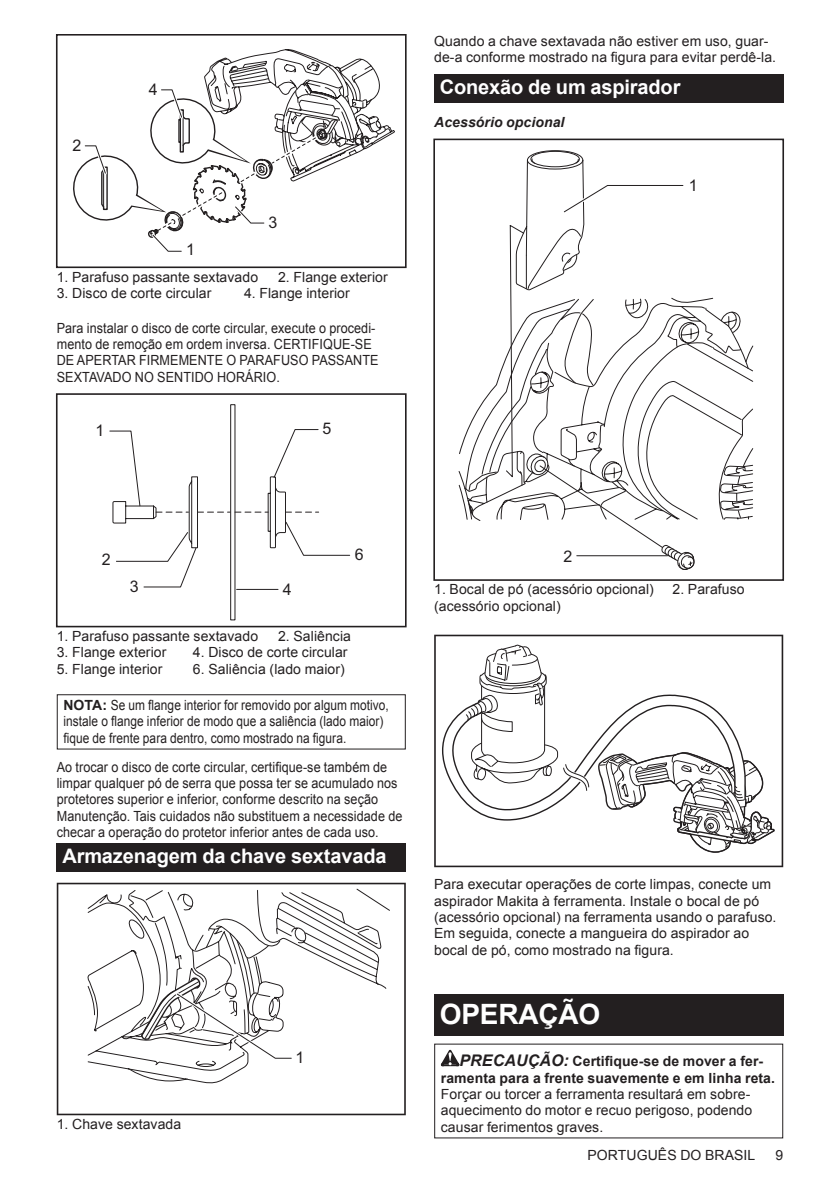
<style>
.page{position:relative;width:840px;height:1191px;background:#fff}
.page>*{position:absolute;margin:0;border:0;box-sizing:border-box;transform-origin:0 0}
.t1{font:700 28px "Arial";letter-spacing:-.01em;color:#fff}
.t2{font:700 20px "Arial";letter-spacing:-.01em;color:#fff}
.t3{font:16px "Arial";color:#231f20}
.t4{font:14px/16.4px "Arial";letter-spacing:.005em;color:#231f20}
.t5{font:14px/16.4px "Arial";letter-spacing:.005em;color:#231f20;scale:.9 1}
.t6{font:14px/16.4px "Arial";letter-spacing:.005em;color:#231f20;scale:.85 1}
.t7{font:700 14px/16.4px "Arial";letter-spacing:.005em;color:#231f20;text-align:center}
.t8{font:italic 700 14px "Arial";letter-spacing:.005em;color:#231f20}
.s1{font-weight:700}
.s2{font-style:italic;font-size:16px}
</style>
<div class="page">
<svg style="left:73px;top:49px;width:322px;height:203px"></svg>
<div style="left:56px;top:34px;width:350px;height:234px;border:2px solid #231f20"></div>
<svg style="left:109px;top:404px;width:241px;height:217px"></svg>
<div style="left:56px;top:393px;width:350px;height:234px;border:2px solid #231f20"></div>
<div style="left:57px;top:694px;width:348px;height:55px;border:1px solid #231f20"></div>
<div style="left:57px;top:843px;width:348px;height:28px;background:#231f20"></div>
<svg style="left:57px;top:882px;width:348px;height:233px"></svg>
<svg style="left:86px;top:887px;width:304px;height:196px"></svg>
<div style="left:434px;top:74px;width:348px;height:28px;background:#231f20"></div>
<div style="left:433px;top:139px;width:350px;height:442px;border:2px solid #231f20"></div>
<svg style="left:458px;top:150px;width:295px;height:420px"></svg>
<svg style="left:562px;top:184px;width:121px;height:373px"></svg>
<svg style="left:434px;top:634px;width:348px;height:233px"></svg>
<div style="left:434px;top:994px;width:348px;height:41px;background:#231f20"></div>
<svg style="left:440px;top:1049px;width:19px;height:17px"></svg>
<p class="t3" style="left:72px;top:135px;width:10px">2</p>
<p class="t3" style="left:149px;top:79px;width:10px">4</p>
<p class="t3" style="left:186px;top:239px;width:10px">1</p>
<p class="t3" style="left:268px;top:212px;width:10px">3</p>
<p class="t4" style="left:57px;top:269px;width:203px">1. Parafuso passante sextavado</p>
<p class="t4" style="left:278px;top:269px;width:111px">2. Flange exterior</p>
<p class="t4" style="left:57px;top:285px;width:156px">3. Disco de corte circular</p>
<p class="t4" style="left:244px;top:285px;width:107px">4. Flange interior</p>
<p class="t5" style="left:57px;top:320px;width:359px">Para instalar o disco de corte circular, execute o procedi&shy;mento de remoção em ordem inversa. CERTIFIQUE-SE DE APERTAR FIRMEMENTE O PARAFUSO PASSANTE SEXTAVADO NO SENTIDO HORÁRIO.</p>
<p class="t3" style="left:95px;top:420px;width:10px">1</p>
<p class="t3" style="left:322px;top:418px;width:10px">5</p>
<p class="t4" style="left:434px;top:33px;width:343px">Quando a chave sextavada não estiver em uso, guar&shy;de-a conforme mostrado na figura para evitar perdê-la.</p>
<h2 class="t2" style="left:439px;top:73px;width:242px">Conexão de um aspirador</h2>
<p class="t8" style="left:434px;top:113px;width:132px">Acessório opcional</p>
<p class="t3" style="left:688px;top:174px;width:10px">1</p>
<p class="t3" style="left:102px;top:549px;width:10px">2</p>
<p class="t3" style="left:130px;top:576px;width:10px">3</p>
<p class="t3" style="left:282px;top:579px;width:10px">4</p>
<p class="t3" style="left:354px;top:544px;width:10px">6</p>
<p class="t4" style="left:57px;top:628px;width:203px">1. Parafuso passante sextavado</p>
<p class="t4" style="left:278px;top:628px;width:74px">2. Saliência</p>
<p class="t4" style="left:57px;top:644px;width:111px">3. Flange exterior</p>
<p class="t4" style="left:193px;top:644px;width:156px">4. Disco de corte circular</p>
<p class="t4" style="left:57px;top:660px;width:107px">5. Flange interior</p>
<p class="t4" style="left:193px;top:660px;width:153px">6. Saliência (lado maior)</p>
<p class="t6" style="left:63px;top:697px;width:384px"><span class="s1">NOTA:</span> Se um flange interior for removido por algum motivo, instale o flange inferior de modo que a saliência (lado maior) fique de frente para dentro, como mostrado na figura.</p>
<p class="t5" style="left:57px;top:758px;width:385px">Ao trocar o disco de corte circular, certifique-se também de limpar qualquer pó de serra que possa ter se acumulado nos protetores superior e inferior, conforme descrito na seção Manutenção. Tais cuidados não substituem a necessidade de checar a operação do protetor inferior antes de cada uso.</p>
<h2 class="t2" style="left:62px;top:842px;width:325px">Armazenagem da chave sextavada</h2>
<p class="t4" style="left:57px;top:1115px;width:126px">1. Chave sextavada</p>
<p class="t3" style="left:295px;top:1047px;width:10px">1</p>
<p class="t3" style="left:563px;top:545px;width:10px">2</p>
<p class="t4" style="left:434px;top:581px;width:221px">1. Bocal de pó (acessório opcional)</p>
<p class="t4" style="left:672px;top:581px;width:74px">2. Parafuso</p>
<p class="t4" style="left:434px;top:598px;width:128px">(acessório opcional)</p>
<p class="t4" style="left:434px;top:876px;width:343px">Para executar operações de corte limpas, conecte um aspirador Makita à ferramenta. Instale o bocal de pó (acessório opcional) na ferramenta usando o parafuso.<br>Em seguida, conecte a mangueira do aspirador ao bocal de pó, como mostrado na figura.</p>
<h1 class="t1" style="left:439px;top:995px;width:162px">OPERAÇÃO</h1>
<p class="t7" style="left:440px;top:1053px;width:335px"><span class="s2">PRECAUÇÃO:</span> Certifique-se de mover a fer&shy;ramenta para a frente suavemente e em linha reta.</p>
<p class="t4" style="left:440px;top:1086px;width:313px">Forçar ou torcer a ferramenta resultará em sobre&shy;aquecimento do motor e recuo perigoso, podendo causar ferimentos graves.</p>
<p class="t4" style="left:587px;top:1147px;width:169px">PORTUGUÊS DO BRASIL</p>
<p class="t4" style="left:775px;top:1147px;width:9px">9</p>
</div>
